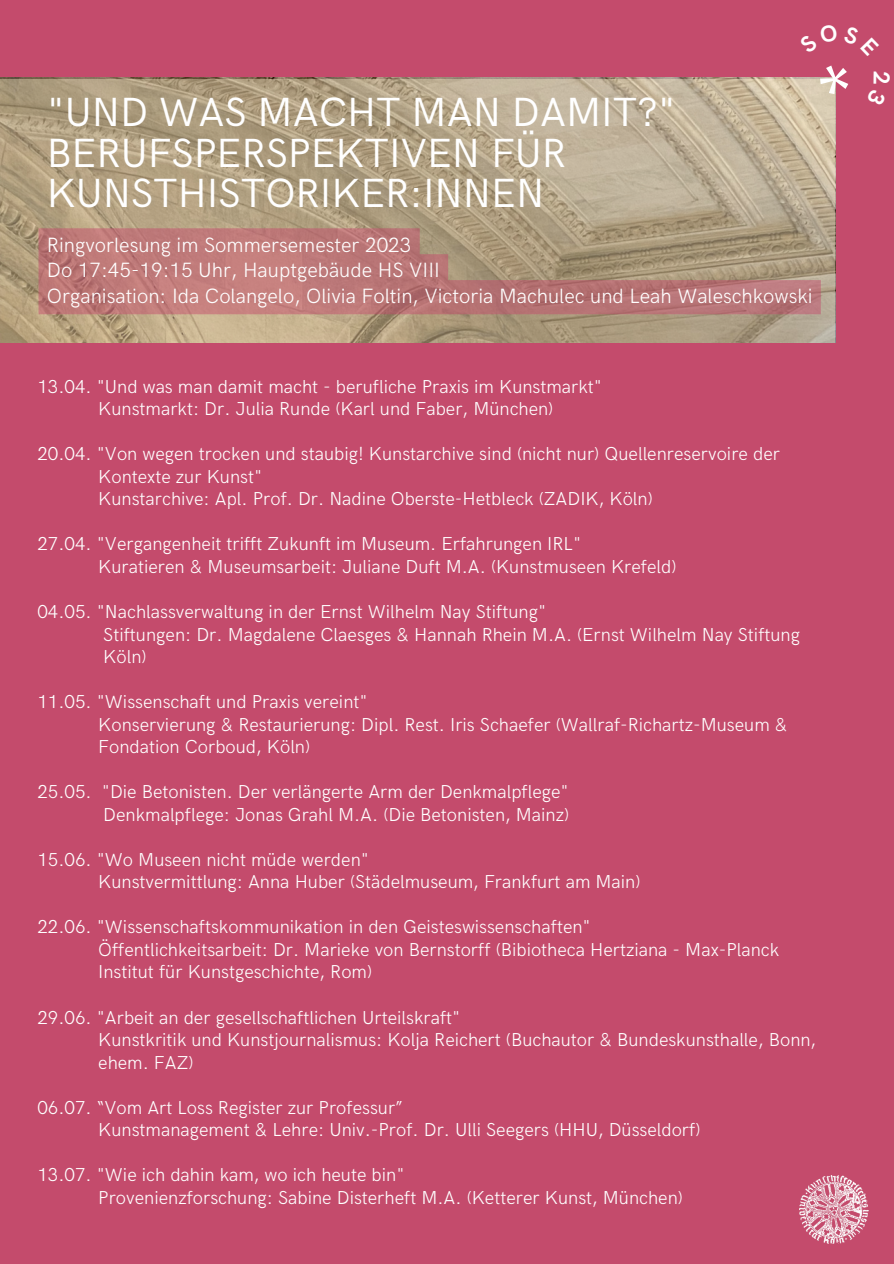
<style>
.page{position:relative;width:894px;height:1264px;background:#fff}
.page>*{position:absolute;margin:0;border:0;box-sizing:border-box;transform-origin:0 0}
.t1{font:40.8px/40.5px "HK Grotesk";color:#fff}
.t2{font:300 20.7px/26px "HK Grotesk";color:#fff}
.t3{font:300 18.75px/22.5px "HK Grotesk";color:#fff}
</style>
<div class="page">
<div style="left:0;top:0;width:893px;height:1263px;background:#c44b6c"></div>
<svg style="left:0;top:79px;width:834px;height:263px;background:#b5a488"></svg>
<img style="left:799px;top:1175px;width:69px;height:68px">
<svg style="left:38px;top:228px;width:782px;height:86px;background:#b58077"></svg>
<svg style="left:798px;top:77px;width:38px;height:30px"></svg>
<h1 class="t1" style="left:47px;top:94px;width:630px">"UND WAS MACHT MAN DAMIT?"<br>BERUFSPERSPEKTIVEN FÜR<br>KUNSTHISTORIKER:INNEN</h1>
<p class="t2" style="left:47px;top:232px;width:767px">Ringvorlesung im Sommersemester 2023<br>Do 17:45-19:15 Uhr, Hauptgebäude HS VIII<br>Organisation: Ida Colangelo, Olivia Foltin, Victoria Machulec und Leah Waleschkowski</p>
<p class="t3" style="left:98px;top:376px;width:505px;text-indent:-61px">13.04. "Und was man damit macht - berufliche Praxis im Kunstmarkt"<br>Kunstmarkt: Dr. Julia Runde (Karl und Faber, München)</p>
<p class="t3" style="left:98px;top:443px;width:683px;text-indent:-61px">20.04. "Von wegen trocken und staubig! Kunstarchive sind (nicht nur) Quellenreservoire der<br>Kontexte zur Kunst"<br>Kunstarchive: Apl. Prof. Dr. Nadine Oberste-Hetbleck (ZADIK, Köln)</p>
<p class="t3" style="left:98px;top:533px;width:579px;text-indent:-61px">27.04. "Vergangenheit trifft Zukunft im Museum. Erfahrungen IRL"<br>Kuratieren &amp; Museumsarbeit: Juliane Duft M.A. (Kunstmuseen Krefeld)</p>
<p class="t3" style="left:103px;top:601px;width:698px;text-indent:-66px">04.05. "Nachlassverwaltung in der Ernst Wilhelm Nay Stiftung"<br>Stiftungen: Dr. Magdalene Claesges &amp; Hannah Rhein M.A. (Ernst Wilhelm Nay Stiftung<br>Köln)</p>
<p class="t3" style="left:98px;top:691px;width:690px;text-indent:-61px">11.05. "Wissenschaft und Praxis vereint"<br>Konservierung &amp; Restaurierung: Dipl. Rest. Iris Schaefer (Wallraf-Richartz-Museum &amp;<br>Fondation Corboud, Köln)</p>
<p class="t3" style="left:37px;top:781px;width:533px;text-align:right">25.05. "Die Betonisten. Der verlängerte Arm der Denkmalpflege"<br>Denkmalpflege: Jonas Grahl M.A. (Die Betonisten, Mainz)</p>
<p class="t3" style="left:98px;top:848px;width:543px;text-indent:-61px">15.06. "Wo Museen nicht müde werden"<br>Kunstvermittlung: Anna Huber (Städelmuseum, Frankfurt am Main)</p>
<p class="t3" style="left:98px;top:916px;width:682px;text-indent:-61px">22.06. "Wissenschaftskommunikation in den Geisteswissenschaften"<br>Öffentlichkeitsarbeit: Dr. Marieke von Bernstorff (Bibiotheca Hertziana - Max-Planck<br>Institut für Kunstgeschichte, Rom)</p>
<p class="t3" style="left:98px;top:1006px;width:719px;text-indent:-61px">29.06. "Arbeit an der gesellschaftlichen Urteilskraft"<br>Kunstkritik und Kunstjournalismus: Kolja Reichert (Buchautor &amp; Bundeskunsthalle, Bonn, ehem. FAZ)</p>
<p class="t3" style="left:98px;top:1096px;width:603px;text-indent:-61px">06.07. “Vom Art Loss Register zur Professur”<br>Kunstmanagement &amp; Lehre: Univ.-Prof. Dr. Ulli Seegers (HHU, Düsseldorf)</p>
<p class="t3" style="left:98px;top:1164px;width:586px;text-indent:-61px">13.07. "Wie ich dahin kam, wo ich heute bin"<br>Provenienzforschung: Sabine Disterheft M.A. (Ketterer Kunst, München)</p>
</div>
